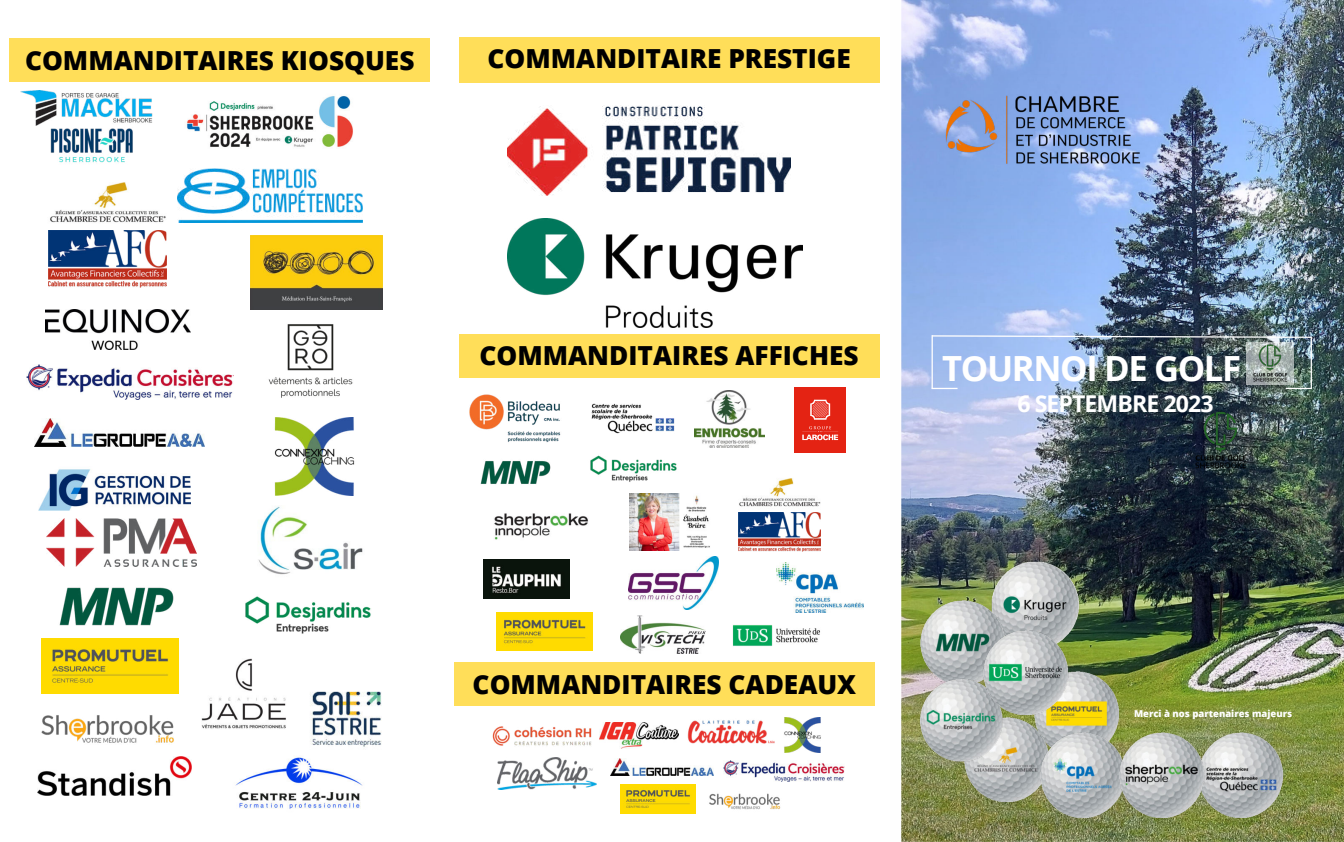
<style>
.page{position:relative;width:1344px;height:842px;background:#fff}
.page>*{position:absolute;margin:0;border:0;box-sizing:border-box;transform-origin:0 0}
.t1{font:700 34.65px "Open Sans";letter-spacing:-.04em;color:#fff}
.t2{font:800 26.25px "Open Sans";color:#000}
.t3{font:700 23.1px "Open Sans";letter-spacing:-.04em;color:#fff}
.t4{font:800 9.45px "Open Sans";color:#fff}
</style>
<div class="page">
<img style="left:901px;top:0;width:443px;height:841px">
<img style="left:942px;top:84px;width:206px;height:87px">
<img style="left:35px;top:113px;width:118px;height:50px">
<img style="left:20px;top:90px;width:132px;height:35px">
<img style="left:35px;top:418px;width:169px;height:28px">
<img style="left:777px;top:562px;width:86px;height:50px">
<img style="left:494px;top:513px;width:94px;height:27px">
<img style="left:590px;top:455px;width:87px;height:27px">
<img style="left:480px;top:461px;width:71px;height:23px">
<img style="left:732px;top:625px;width:88px;height:21px">
<img style="left:694px;top:390px;width:71px;height:57px">
<div style="left:794px;top:387px;width:52px;height:65px;background:#e42313"></div>
<svg style="left:802px;top:399px;width:36px;height:41px"></svg>
<img style="left:48px;top:182px;width:119px;height:53px">
<img style="left:49px;top:230px;width:117px;height:57px">
<img style="left:59px;top:587px;width:115px;height:39px">
<img style="left:186px;top:95px;width:167px;height:52px">
<img style="left:26px;top:364px;width:207px;height:35px">
<img style="left:497px;top:758px;width:100px;height:31px">
<img style="left:47px;top:518px;width:150px;height:48px">
<img style="left:39px;top:469px;width:152px;height:42px">
<img style="left:251px;top:235px;width:131px;height:74px">
<img style="left:45px;top:309px;width:145px;height:40px">
<img style="left:259px;top:309px;width:103px;height:89px">
<img style="left:492px;top:726px;width:100px;height:32px">
<img style="left:178px;top:168px;width:184px;height:55px">
<img style="left:610px;top:758px;width:104px;height:17px">
<img style="left:599px;top:722px;width:80px;height:26px">
<img style="left:258px;top:506px;width:105px;height:69px">
<img style="left:274px;top:417px;width:81px;height:78px">
<img style="left:483px;top:559px;width:87px;height:39px">
<img style="left:469px;top:394px;width:92px;height:48px">
<img style="left:496px;top:612px;width:97px;height:38px">
<img style="left:591px;top:403px;width:84px;height:31px">
<img style="left:630px;top:493px;width:80px;height:57px">
<img style="left:620px;top:615px;width:85px;height:38px">
<img style="left:1192px;top:411px;width:57px;height:57px">
<svg style="left:931px;top:334px;width:382px;height:4px;background:#9cabbf"></svg>
<hr style="left:932px;top:335px;width:1px;height:53px;background:#fff">
<hr style="left:1311px;top:337px;width:1px;height:52px;background:#fff">
<svg style="left:932px;top:388px;width:26px;height:1px"></svg>
<svg style="left:1286px;top:388px;width:25px;height:1px"></svg>
<svg style="left:1247px;top:342px;width:47px;height:43px"></svg>
<img style="left:1251px;top:342px;width:38px;height:41px">
<img style="left:977px;top:546px;width:117px;height:109px">
<img style="left:906px;top:585px;width:114px;height:79px">
<img style="left:1219px;top:717px;width:79px;height:114px">
<img style="left:1082px;top:655px;width:52px;height:62px">
<img style="left:949px;top:729px;width:76px;height:87px">
<img style="left:906px;top:664px;width:110px;height:111px">
<img style="left:968px;top:615px;width:114px;height:114px">
<img style="left:1025px;top:717px;width:80px;height:114px">
<img style="left:1105px;top:717px;width:114px;height:114px">
<img style="left:738px;top:478px;width:83px;height:37px">
<img style="left:739px;top:512px;width:81px;height:39px">
<img style="left:41px;top:638px;width:138px;height:55px">
<img style="left:41px;top:715px;width:161px;height:28px">
<img style="left:38px;top:756px;width:153px;height:39px">
<img style="left:245px;top:596px;width:126px;height:38px">
<img style="left:235px;top:757px;width:128px;height:52px">
<img style="left:310px;top:691px;width:72px;height:56px">
<img style="left:628px;top:556px;width:91px;height:53px">
<div style="left:459px;top:334px;width:420px;height:43px;background:#ffde59"></div>
<div style="left:10px;top:38px;width:420px;height:43px;background:#ffde59"></div>
<div style="left:454px;top:662px;width:421px;height:43px;background:#ffde59"></div>
<div style="left:459px;top:37px;width:420px;height:46px;background:#ffde59"></div>
<img style="left:508px;top:105px;width:282px;height:91px">
<img style="left:508px;top:218px;width:295px;height:110px">
<img style="left:687px;top:720px;width:88px;height:24px">
<img style="left:784px;top:717px;width:37px;height:35px">
<img style="left:724px;top:760px;width:120px;height:21px">
<img style="left:695px;top:784px;width:86px;height:30px">
<img style="left:620px;top:784px;width:75px;height:29px">
<img style="left:202px;top:658px;width:84px;height:71px">
<p class="t2" style="left:25px;top:40px;width:391px">COMMANDITAIRES KIOSQUES</p>
<p class="t2" style="left:488px;top:39px;width:365px">COMMANDITAIRE PRESTIGE</p>
<p class="t2" style="left:480px;top:336px;width:381px">COMMANDITAIRES AFFICHES</p>
<h1 class="t1" style="left:942px;top:344px;width:300px">TOURNOI DE GOLF</h1>
<p class="t3" style="left:1017px;top:387px;width:198px">6 SEPTEMBRE 2023</p>
<p class="t2" style="left:473px;top:663px;width:385px">COMMANDITAIRES CADEAUX</p>
<p class="t4" style="left:1134px;top:706px;width:160px">Merci à nos partenaires majeurs</p>
</div>
